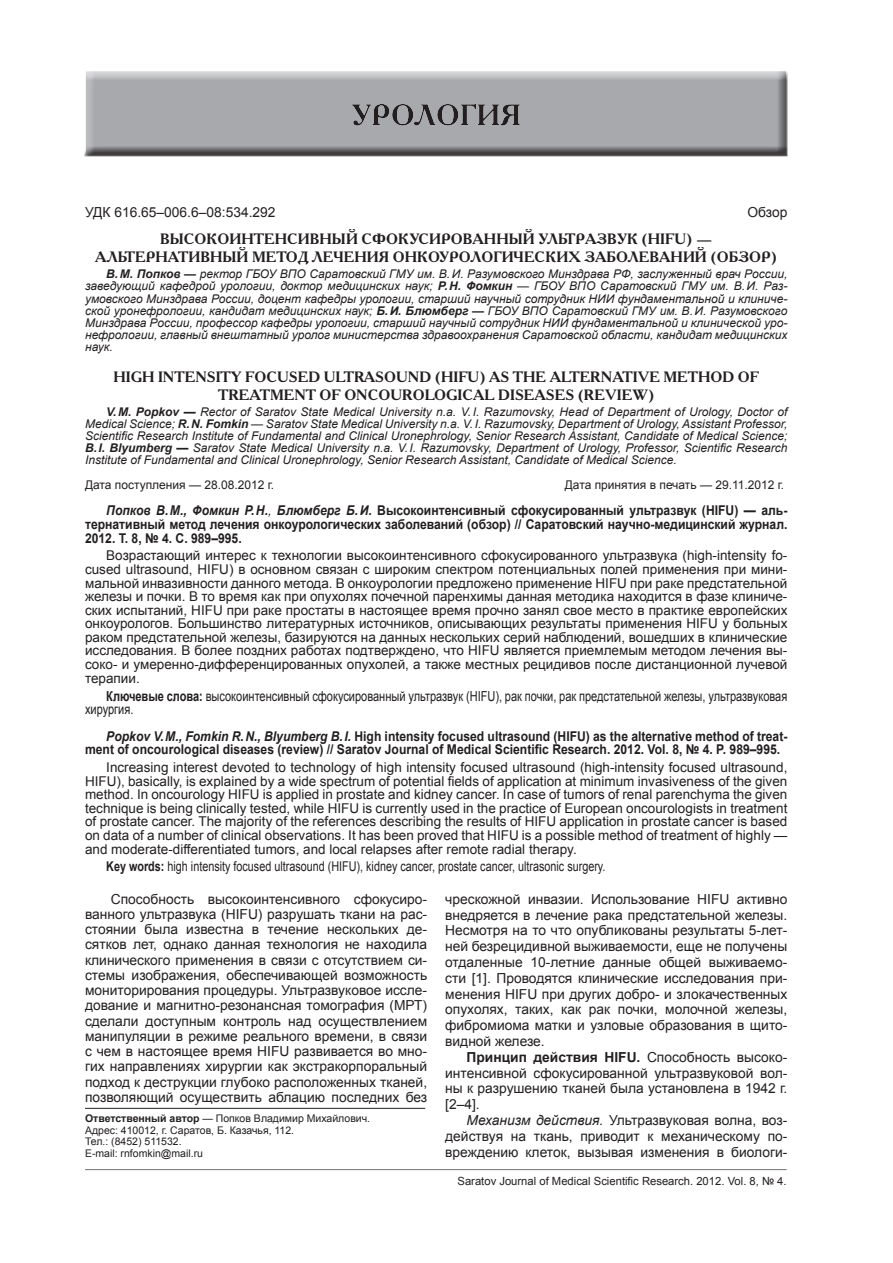
<style>
.page{position:relative;width:893px;height:1263px;background:#fff}
.page>*{position:absolute;margin:0;border:0;box-sizing:border-box;transform-origin:0 0}
.t1{font:700 15px/18px "Academy C";color:#231f20}
.t2{font:13.8px/15.8px "Arial";color:#231f20;text-align:justify}
.t3{font:13.8px/13.8px "Arial";color:#231f20;scale:.8 1}
.t4{font:13.5px/13.5px "Arial";color:#231f20;text-align:justify}
.t5{font:700 13.5px/13.5px "Arial";color:#231f20;text-align:justify;scale:.9 1}
.t6{font:13.5px "Arial";color:#231f20;scale:.8 1}
.t7{font:italic 12px/12px "Arial";color:#231f20;text-align:justify}
.t8{font:12px "Arial";color:#231f20}
.t9{font:11.25px "Arial";color:#231f20}
.t10{font:10.5px/11.6px "Arial";color:#231f20}
.s1{font-weight:700}
.s2{font-weight:700;font-style:normal}
.s3{font-style:italic}
.s4{font-weight:400;font-style:italic}
</style>
<div class="page">
<hr style="left:85px;top:1169px;width:702px;height:1px;background:#808285">
<div style="left:84px;top:70px;width:705px;height:87px;background:#231f20;opacity:.75"></div>
<hr style="left:85px;top:1108px;width:340px;height:1px;background:#231f20">
<p class="t2" style="left:85px;top:205px;width:192px">УДК 616.65–006.6–08:534.292</p>
<p class="t2" style="left:748px;top:205px;width:41px">Обзор</p>
<p class="t1" style="left:160px;top:229px;width:47px">ВЫСОКОИНТЕН</p>
<p class="t1" style="left:287px;top:229px;width:24px">СИВНЫЙ</p>
<p class="t1" style="left:361px;top:229px;width:81px">СФОКУСИРОВАННЫЙ</p>
<p class="t1" style="left:538px;top:229px;width:20px">УЛЬТРА</p>
<p class="t1" style="left:596px;top:229px;width:118px">ЗВУК (HIFU) —</p>
<p class="t1" style="left:95px;top:247px;width:12px">АЛЬТЕРНАТИВНЫЙ</p>
<p class="t1" style="left:252px;top:247px;width:13px">МЕТОД</p>
<p class="t1" style="left:312px;top:247px;width:13px">ЛЕЧЕНИ</p>
<p class="t1" style="left:379px;top:247px;width:27px">Я ОНКО</p>
<p class="t1" style="left:439px;top:247px;width:22px">УРОЛОГИЧЕ</p>
<p class="t1" style="left:535px;top:247px;width:94px">СКИХ ЗАБОЛЕВАНИЙ</p>
<p class="t1" style="left:710px;top:247px;width:68px">(ОБЗОР)</p>
<p class="t7" style="left:85px;top:268px;width:704px;text-indent:21px"><span class="s1">В.М. Попков —</span> ректор ГБОУ ВПО Саратовский ГМУ им. В.И. Разумовского Минздрава РФ, заслуженный врач России, заведующий кафедрой урологии, доктор медицинских наук; <span class="s1">Р.Н. Фомкин</span> — ГБОУ ВПО Саратовский ГМУ им. В.И. Раз&shy;умовского Минздрава России, доцент кафедры урологии, старший научный сотрудник НИИ фундаментальной и клиниче&shy;ской уронефрологии, кандидат медицинских наук; <span class="s1">Б.И. Блюмберг —</span> ГБОУ ВПО Саратовский ГМУ им. В.И. Разумовского Минздрава России, профессор кафедры урологии, старший научный сотрудник НИИ фундаментальной и клинической уро&shy;нефрологии, главный внештатный уролог министерства здравоохранения Саратовской области, кандидат медицинских наук.</p>
<p class="t1" style="left:113px;top:367px;width:222px">HIGH INTENSITY FOCUSED ULT</p>
<p class="t1" style="left:354px;top:367px;width:218px">RASOUND (HIFU) AS THE ALTE</p>
<p class="t1" style="left:218px;top:367px;width:542px;text-indent:372px">RNATIVE METHOD OF<br>TREATMENT OF ONCOUROLOGICAL DISEASES (REVIEW)</p>
<p class="t7" style="left:85px;top:406px;width:704px;text-indent:21px"><span class="s1">V.M. Popkov</span> <span class="s2">—</span> Rector of Saratov State Medical University n.a. V.I. Razumovsky, Head of Department of Urology, Doctor of Medical Science; <span class="s1">R.N. Fomkin</span> — Saratov State Medical University n.a. V.I. Razumovsky, Department of Urology, Assistant Professor, Scientific Research Institute of Fundamental and Clinical Uronephrology, Senior Research Assistant, Candidate of Medical Science; <span class="s1">B.I. Blyumberg</span> <span class="s2">—</span> Saratov State Medical University n.a. V.I. Razumovsky, Department of Urology, Professor, Scientific Research Institute of Fundamental and Clinical Uronephrology, Senior Research Assistant, Candidate of Medical Science.</p>
<p class="t8" style="left:85px;top:477px;width:191px">Дата поступления — 28.08.2012 г.</p>
<p class="t8" style="left:565px;top:477px;width:221px">Дата принятия в печать — 29.11.2012 г.</p>
<p class="t5" style="left:85px;top:504px;width:782px;text-indent:21px"><span class="s3">Попков В.М., Фомкин Р.Н.</span><span class="s4">,</span> <span class="s3">Блюмберг Б.И</span>. Высокоинтенсивный сфокусированный ультразвук (HIFU) — аль&shy;тернативный метод лечения онкоурологических заболеваний (обзор) // Саратовский научно-медицинский журнал.<br>2012. Т. 8, № 4. С. 989–995.</p>
<p class="t4" style="left:85px;top:549px;width:704px;text-indent:21px">Возрастающий интерес к технологии высокоинтенсивного сфокусированного ультразвука (high-intensity fo&shy;cused ultrasound, HIFU) в основном связан с широким спектром потенциальных полей применения при мини&shy;мальной инвазивности данного метода. В онкоурологии предложено применение HIFU при раке предстательной железы и почки. В то время как при опухолях почечной паренхимы данная методика находится в фазе клиниче&shy;ских испытаний, HIFU при раке простаты в настоящее время прочно занял свое место в практике европейских онкоурологов. Большинство литературных источников, описывающих результаты применения HIFU у больных раком предстательной железы, базируются на данных нескольких серий наблюдений, вошедших в клинические исследования. В более поздних работах подтверждено, что HIFU является приемлемым методом лечения вы&shy;соко- и умеренно-дифференцированных опухолей, а также местных рецидивов после дистанционной лучевой терапии.</p>
<p class="t3" style="left:85px;top:689px;width:879px;text-indent:21px"><span class="s1">Ключевые слова:</span> высокоинтенсивный сфокусированный ультразвук (HIFU), рак почки, рак предстательной железы, ультразвуковая хирургия.</p>
<p class="t5" style="left:85px;top:730px;width:782px;text-indent:21px"><span class="s3">Popkov V.M., Fomkin R.N., Blyumberg B.I.</span> High intensity focused ultrasound (HIFU) as the alternative method of treat&shy;ment of oncourological diseases (review) // Saratov Journal of Medical Scientific Research. 2012. Vol. 8, № 4. P. 989–995.</p>
<p class="t4" style="left:85px;top:761px;width:704px;text-indent:21px">Increasing interest devoted to technology of high intensity focused ultrasound (high-intensity focused ultrasound, HIFU), basically, is explained by a wide spectrum of potential fields of application at minimum invasiveness of the given method. In oncourology HIFU is applied in prostate and kidney cancer. In case of tumors of renal parenchyma the given technique is being clinically tested, while HIFU is currently used in the practice of European oncourologists in treatment of prostate cancer. The majority of the references describing the results of HIFU application in prostate cancer is based on data of a number of clinical observations. It has been proved that HIFU is a possible method of treatment of highly — and moderate-differentiated tumors, and local relapses after remote radial therapy.</p>
<p class="t6" style="left:106px;top:858px;width:625px"><span class="s1">Key words:</span> high intensity focused ultrasound (HIFU), kidney cancer, prostate cancer, ultrasonic surgery.</p>
<p class="t2" style="left:85px;top:891px;width:344px;line-height:15.3px;text-indent:21px"><sup>1</sup>Способность высокоинтенсивного сфокусиро&shy;ванного ультразвука (HIFU) разрушать ткани на рас&shy;стоянии была известна в течение нескольких де&shy;сятков лет, однако данная технология не находила клинического применения в связи с отсутствием си&shy;стемы изображения, обеспечивающей возможность мониторирования процедуры. Ультразвуковое иссле&shy;дование и магнитно-резонансная томография (МРТ) сделали доступным контроль над осуществлением манипуляции в режиме реального времени, в связи с чем в настоящее время HIFU развивается во мно&shy;гих направлениях хирургии как экстракорпоральный подход к деструкции глубоко расположенных тканей, позволяющий осуществить аблацию последних без</p>
<p class="t10" style="left:85px;top:1113px;width:287px"><span class="s1">Ответственный автор</span> — Попков Владимир Михайлович.<br>Адрес: 410012, г. Саратов, Б. Казачья, 112.<br>Тел.: (8452) 511532.<br>E-mail: rnfomkin@mail.ru</p>
<p class="t2" style="left:445px;top:891px;width:344px">чрескожной инвазии. Использование HIFU активно внедряется в лечение рака предстательной железы.<br>Несмотря на то что опубликованы результаты 5‑лет&shy;ней безрецидивной выживаемости, еще не получены отдаленные 10‑летние данные общей выживаемо&shy;сти [1]. Проводятся клинические исследования при&shy;менения HIFU при других добро- и злокачественных опухолях, таких, как рак почки, молочной железы, фибромиома матки и узловые образования в щито&shy;видной железе.</p>
<p class="t2" style="left:445px;top:1049px;width:344px;text-indent:21px"><span class="s1">Принцип действия HIFU.</span> Способность высоко&shy;интенсивной сфокусированной ультразвуковой вол&shy;ны к разрушению тканей была установлена в 1942 г. [2–4].</p>
<p class="t2" style="left:445px;top:1112px;width:344px;text-indent:21px"><span class="s3">Механизм действия.</span> Ультразвуковая волна, воз&shy;действуя на ткань, приводит к механическому по&shy;вреждению клеток, вызывая изменения в биологи-</p>
<p class="t9" style="left:458px;top:1174px;width:331px">Saratov Journal of Medical Scientific Research. 2012. Vol. 8, № 4.</p>
</div>
